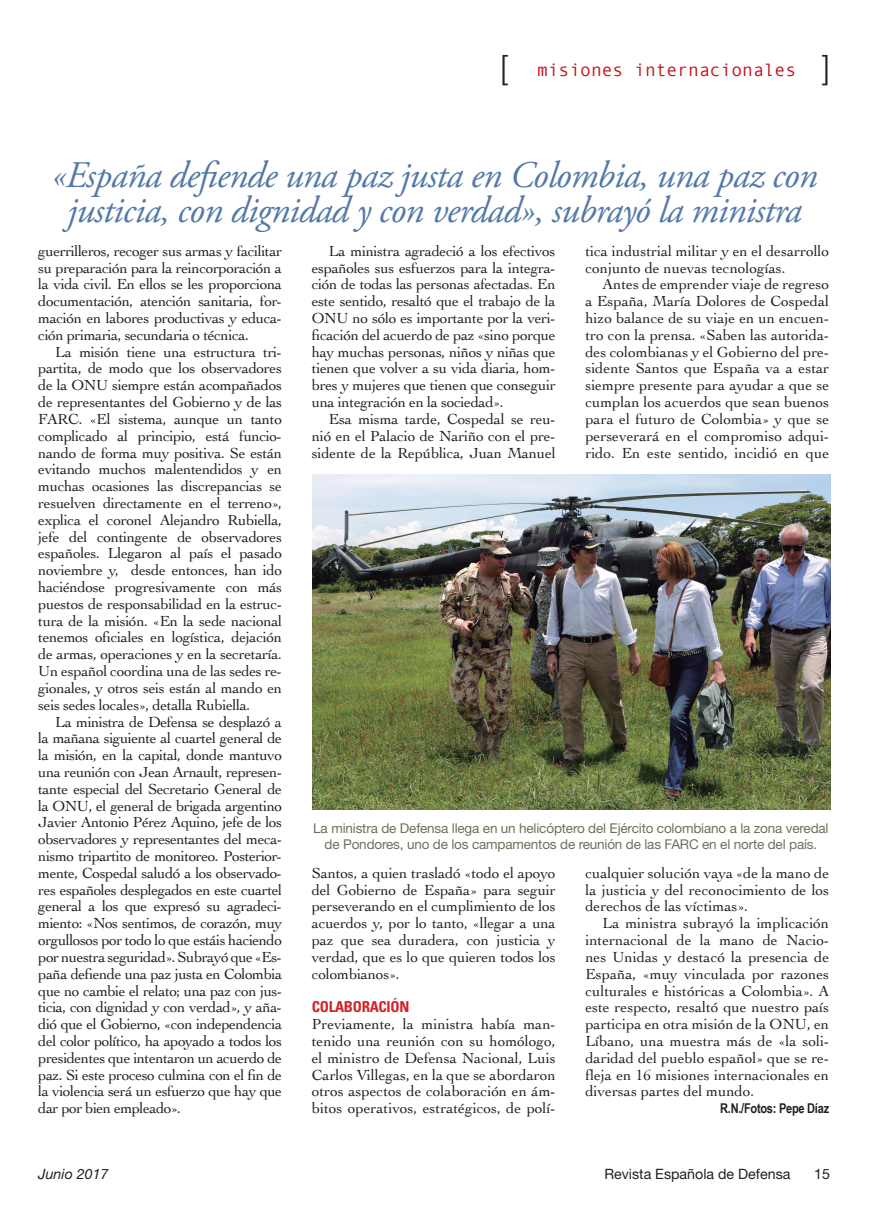
<style>
.page{position:relative;width:893px;height:1217px;background:#fff}
.page>*{position:absolute;margin:0;border:0;box-sizing:border-box;transform-origin:0 0}
.t1{font:italic 37.5px/34.5px "Adobe Garamond Pro";letter-spacing:-.02em;color:#5379a8;text-align:center}
.t2{font:300 33px "Helvetica Neue";color:#231f20}
.t3{font:18px "Monotypecom";color:#c4121a}
.t4{font:15.3px/16.8px "Cochin";letter-spacing:-.01em;color:#231f20;text-align:justify}
.t5{font:700 condensed 15px "Univers";letter-spacing:-.02em;color:#d1232a}
.t6{font:14.25px "Helvetica Neue";color:#231f20}
.t7{font:italic 14.25px "Helvetica Neue";color:#231f20}
.t8{font:13.5px/15.8px "Helvetica Neue";letter-spacing:-.01em;color:#6f705a;text-align:center}
.t9{font:700 13.5px "Arial Narrow";letter-spacing:-.02em;color:#231f20}
.s1{font-family:"Helvetica Neue";font-weight:300;font-size:33px;color:#231f20}
</style>
<div class="page">
<img style="left:313px;top:474px;width:517px;height:335px">
<h2 class="t2" style="left:500px;top:47px;width:9px">[</h2>
<p class="t3" style="left:537px;top:60px;width:295px">misiones internacionales <span class="s1">]</span></p>
<h1 class="t1" style="left:52px;top:159px;width:767px">«España defiende una paz justa en Colombia, una paz con justicia, con dignidad y con verdad», subrayó la ministra</h1>
<p class="t4" style="left:38px;top:242px;width:245px">guerrilleros, recoger sus armas y facilitar su preparación para la reincorporación a la vida civil. En ellos se les proporciona documentación, atención sanitaria, for&shy;mación en labores productivas y educa&shy;ción primaria, secundaria o técnica.</p>
<p class="t4" style="left:38px;top:342px;width:245px;text-indent:17px">La misión tiene una estructura tri&shy;partita, de modo que los observadores de la ONU siempre están acompañados de representantes del Gobierno y de las FARC. «El sistema, aunque un tanto complicado al principio, está funcio&shy;nando de forma muy positiva. Se están evitando muchos malentendidos y en muchas ocasiones las discrepancias se resuelven directamente en el terreno», explica el coronel Alejandro Rubiella, jefe del contingente de observadores españoles. Llegaron al país el pasado noviembre y, desde entonces, han ido haciéndose progresivamente con más puestos de responsabilidad en la estruc&shy;tura de la misión. «En la sede nacional tenemos oficiales en logística, dejación de armas, operaciones y en la secretaría.<br>Un español coordina una de las sedes re&shy;gionales, y otros seis están al mando en seis sedes locales», detalla Rubiella.</p>
<p class="t4" style="left:38px;top:712px;width:245px;text-indent:17px">La ministra de Defensa se desplazó a la mañana siguiente al cuartel general de la misión, en la capital, donde mantuvo una reunión con Jean Arnault, represen&shy;tante especial del Secretario General de la ONU, el general de brigada argentino Javier Antonio Pérez Aquino, jefe de los observadores y representantes del meca&shy;nismo tripartito de monitoreo. Posterior&shy;mente, Cospedal saludó a los observado&shy;res españoles desplegados en este cuartel general a los que expresó su agradeci&shy;miento: «Nos sentimos, de corazón, muy orgullosos por todo lo que estáis haciendo por nuestra seguridad». Subrayó que «Es&shy;paña defiende una paz justa en Colombia que no cambie el relato; una paz con jus&shy;ticia, con dignidad y con verdad», y aña&shy;dió que el Gobierno, «con independencia del color político, ha apoyado a todos los presidentes que intentaron un acuerdo de paz. Si este proceso culmina con el fin de la violencia será un esfuerzo que hay que dar por bien empleado».</p>
<p class="t4" style="left:312px;top:242px;width:245px;text-indent:17px">La ministra agradeció a los efectivos españoles sus esfuerzos para la integra&shy;ción de todas las personas afectadas. En este sentido, resaltó que el trabajo de la ONU no sólo es importante por la veri&shy;ficación del acuerdo de paz «sino porque hay muchas personas, niños y niñas que tienen que volver a su vida diaria, hom&shy;bres y mujeres que tienen que conseguir una integración en la sociedad».</p>
<p class="t4" style="left:312px;top:410px;width:245px;text-indent:17px">Esa misma tarde, Cospedal se reu&shy;nió en el Palacio de Nariño con el pre&shy;sidente de la República, Juan Manuel</p>
<p class="t4" style="left:585px;top:242px;width:245px">tica industrial militar y en el desarrollo conjunto de nuevas tecnologías.</p>
<p class="t4" style="left:585px;top:275px;width:245px;text-indent:17px">Antes de emprender viaje de regreso a España, María Dolores de Cospedal hizo balance de su viaje en un encuen&shy;tro con la prensa. «Saben las autorida&shy;des colombianas y el Gobierno del pre&shy;sidente Santos que España va a estar siempre presente para ayudar a que se cumplan los acuerdos que sean buenos para el futuro de Colombia» y que se perseverará en el compromiso adqui&shy;rido. En este sentido, incidió en que</p>
<p class="t8" style="left:313px;top:819px;width:517px">La ministra de Defensa llega en un helicóptero del Ejército colombiano a la zona veredal de Pondores, uno de los campamentos de reunión de las FARC en el norte del país.</p>
<p class="t4" style="left:312px;top:863px;width:245px">Santos, a quien trasladó «todo el apoyo del Gobierno de España» para seguir perseverando en el cumplimiento de los acuerdos y, por lo tanto, «llegar a una paz que sea duradera, con justicia y verdad, que es lo que quieren todos los colombianos».</p>
<p class="t5" style="left:312px;top:997px;width:99px">COLABORACIÓN</p>
<p class="t4" style="left:312px;top:1014px;width:245px">Previamente, la ministra había man&shy;tenido una reunión con su homólogo, el ministro de Defensa Nacional, Luis Carlos Villegas, en la que se abordaron otros aspectos de colaboración en ám&shy;bitos operativos, estratégicos, de polí-</p>
<p class="t4" style="left:585px;top:863px;width:245px">cualquier solución vaya «de la mano de la justicia y del reconocimiento de los derechos de las víctimas».</p>
<p class="t4" style="left:585px;top:914px;width:245px;text-indent:17px">La ministra subrayó la implicación internacional de la mano de Nacio&shy;nes Unidas y destacó la presencia de España, «muy vinculada por razones culturales e históricas a Colombia». A este respecto, resaltó que nuestro país participa en otra misión de la ONU, en Líbano, una muestra más de «la soli&shy;daridad del pueblo español» que se re&shy;fleja en 16 misiones internacionales en diversas partes del mundo.</p>
<p class="t9" style="left:720px;top:1097px;width:111px">R.N./Fotos: Pepe Díaz</p>
<p class="t7" style="left:38px;top:1164px;width:72px">Junio 2017</p>
<p class="t6" style="left:604px;top:1164px;width:188px">Revista Española de Defensa</p>
<p class="t6" style="left:814px;top:1164px;width:17px">15</p>
</div>
